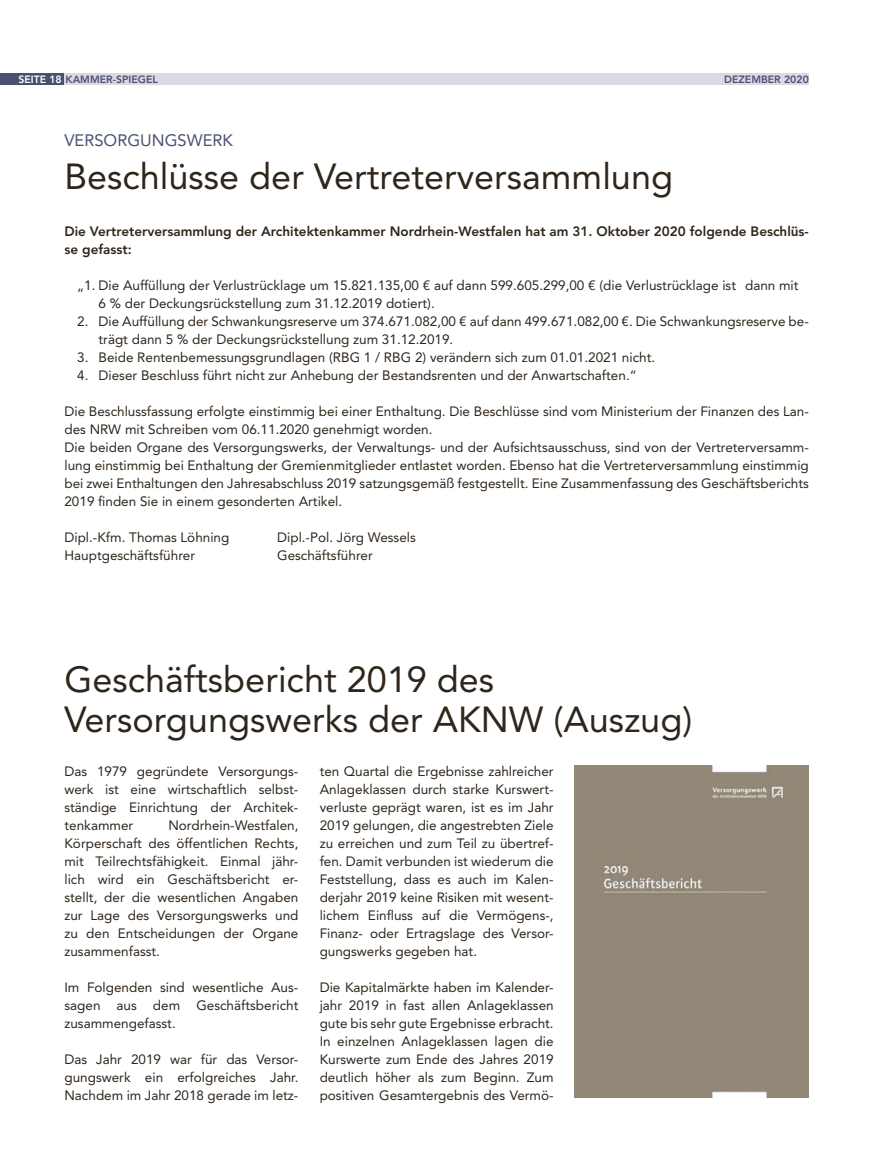
<style>
.page{position:relative;width:871px;height:1171px;background:#fff}
.page>*{position:absolute;margin:0;border:0;box-sizing:border-box;transform-origin:0 0}
.t1{font:36px/40.5px "Avenir LT Std";color:#2f251b}
.t2{font:16.5px "Avenir LT Std";color:#495072}
.t3{font:13.5px/18px "Avenir LT Std";color:#2f251b;text-align:justify}
.t4{font:800 13.5px/18px "Avenir LT Std";color:#2f251b}
.t5{font:800 10.5px "Avenir LT Std";color:#495072}
.s1{color:#fff}
</style>
<div class="page">
<div style="left:63px;top:73px;width:745px;height:11px;background:#dbd9e2"></div>
<div style="left:0;top:73px;width:64px;height:11px;background:#495072"></div>
<div style="left:575px;top:765px;width:234px;height:332px;background:#938777"></div>
<p class="t5" style="left:18px;top:73px;width:140px"><span class="s1">SEITE 18</span> KAMMER-SPIEGEL</p>
<p class="t5" style="left:724px;top:73px;width:86px">DEZEMBER 2020</p>
<p class="t2" style="left:64px;top:131px;width:170px">VERSORGUNGSWERK</p>
<h1 class="t1" style="left:64px;top:157px;width:610px">Beschlüsse der Vertreterversammlung</h1>
<p class="t4" style="left:64px;top:222px;width:746px">Die Vertreterversammlung der Architektenkammer Nordrhein-Westfalen hat am 31. Oktober 2020 folgende Beschlüs&shy;se gefasst:</p>
<p class="t3" style="left:98px;top:276px;width:701px;text-indent:-21px">„1. Die Auffüllung der Verlustrücklage um 15.821.135,00 € auf dann 599.605.299,00 € (die Verlustrücklage ist dann mit<br>6 % der Deckungsrückstellung zum 31.12.2019 dotiert).</p>
<p class="t3" style="left:98px;top:312px;width:712px;text-indent:-21px">2. Die Auffüllung der Schwankungsreserve um 374.671.082,00 € auf dann 499.671.082,00 €. Die Schwankungsreserve be&shy;trägt dann 5 % der Deckungsrückstellung zum 31.12.2019.</p>
<p class="t3" style="left:77px;top:348px;width:579px">3. Beide Rentenbemessungsgrundlagen (RBG 1 / RBG 2) verändern sich zum 01.01.2021 nicht.</p>
<p class="t3" style="left:77px;top:366px;width:561px">4. Dieser Beschluss führt nicht zur Anhebung der Bestandsrenten und der Anwartschaften.“</p>
<p class="t3" style="left:64px;top:402px;width:746px;text-align:left">Die Beschlussfassung erfolgte einstimmig bei einer Enthaltung. Die Beschlüsse sind vom Ministerium der Finanzen des Lan&shy;des NRW mit Schreiben vom 06.11.2020 genehmigt worden.<br>Die beiden Organe des Versorgungswerks, der Verwaltungs- und der Aufsichtsausschuss, sind von der Vertreterversamm&shy;lung einstimmig bei Enthaltung der Gremienmitglieder entlastet worden. Ebenso hat die Vertreterversammlung einstimmig bei zwei Enthaltungen den Jahresabschluss 2019 satzungsgemäß festgestellt. Eine Zusammenfassung des Geschäftsberichts 2019 finden Sie in einem gesonderten Artikel.</p>
<p class="t3" style="left:64px;top:528px;width:166px">Dipl.-Kfm. Thomas Löhning</p>
<p class="t3" style="left:277px;top:528px;width:140px">Dipl.-Pol. Jörg Wessels</p>
<p class="t3" style="left:64px;top:546px;width:132px">Hauptgeschäftsführer</p>
<p class="t3" style="left:277px;top:546px;width:97px">Geschäftsführer</p>
<h1 class="t1" style="left:64px;top:659px;width:629px">Geschäftsbericht 2019 des<br>Versorgungswerks der AKNW (Auszug)</h1>
<p class="t3" style="left:64px;top:762px;width:235px">Das 1979 gegründete Versorgungs&shy;werk ist eine wirtschaftlich selbst&shy;ständige Einrichtung der Architek&shy;tenkammer</p>
<p class="t3" style="left:320px;top:762px;width:235px">ten Quartal die Ergebnisse zahlreicher Anlageklassen durch starke Kurswert&shy;verluste geprägt waren, ist es im Jahr 2019 gelungen, die angestrebten Ziele zu erreichen und zum Teil zu übertref&shy;fen. Damit verbunden ist wiederum die Feststellung, dass es auch im Kalen&shy;derjahr 2019 keine Risiken mit wesent&shy;lichem Einfluss auf die Vermögens-, Finanz- oder Ertragslage des Versor&shy;gungswerks gegeben hat.</p>
<p class="t3" style="left:320px;top:978px;width:235px">Die Kapitalmärkte haben im Kalender&shy;jahr 2019 in fast allen Anlageklassen gute bis sehr gute Ergebnisse erbracht.<br>In einzelnen Anlageklassen lagen die Kurswerte zum Ende des Jahres 2019 deutlich höher als zum Beginn. Zum positiven Gesamtergebnis des Vermö-</p>
<p class="t3" style="left:64px;top:816px;width:235px;text-indent:104px">Nordrhein-Westfalen, Körperschaft des öffentlichen Rechts, mit Teilrechtsfähigkeit. Einmal jähr&shy;lich wird ein Geschäftsbericht er&shy;stellt, der die wesentlichen Angaben zur Lage des Versorgungswerks und zu den Entscheidungen der Organe zusammenfasst.</p>
<p class="t3" style="left:64px;top:978px;width:235px">Im Folgenden sind wesentliche Aus&shy;sagen aus dem Geschäftsbericht zusammengefasst.</p>
<p class="t3" style="left:64px;top:1050px;width:235px">Das Jahr 2019 war für das Versor&shy;gungswerk ein erfolgreiches Jahr.<br>Nachdem im Jahr 2018 gerade im letz-</p>
</div>
